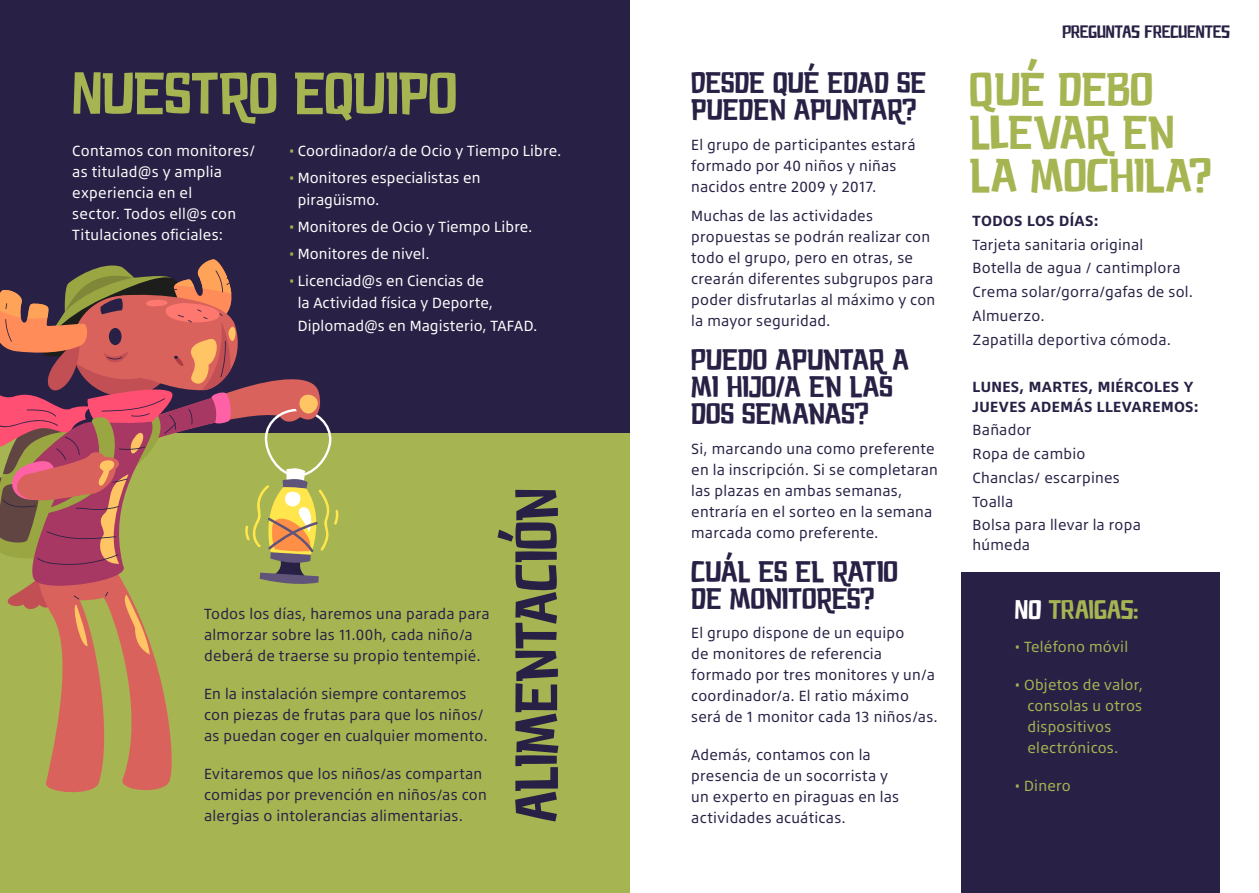
<style>
.page{position:relative;width:1259px;height:893px;background:#fff}
.page>*{position:absolute;margin:0;border:0;box-sizing:border-box;transform-origin:0 0}
.t1{font:60px "Pam Pa Ray";letter-spacing:-.005em;color:#a6b552}
.t2{font:60px "Pam Pa Ray";letter-spacing:-.01em;color:#292145}
.t3{font:47.7px/42.9px "Pam Pa Ray";color:#a6b552}
.t4{font:30px/27px "Pam Pa Ray";color:#292145}
.t5{font:27px "Pam Pa Ray";letter-spacing:-.01em;color:#a6b552}
.t6{font:18px "Pam Pa Ray";letter-spacing:-.005em;color:#292145}
.t7{font:15px/21px "Bridgestone Type";letter-spacing:.02em;color:#292145}
.t8{font:15px/21px "Bridgestone Type";letter-spacing:.01em;color:#fff}
.t9{font:15px/21px "Bridgestone Type";letter-spacing:.02em;color:#a6b552}
.t10{font:700 15px/19.5px "Bridgestone Type";letter-spacing:.025em;color:#292145}
.s1{color:#a6b552}
.s2{color:#fff}
</style>
<div class="page">
<div style="left:0;top:0;width:629px;height:893px;background:#a6b552"></div>
<div style="left:0;top:0;width:629px;height:432px;background:#292145"></div>
<div style="left:961px;top:572px;width:259px;height:321px;background:#292145"></div>
<svg style="left:0;top:259px;width:339px;height:534px"></svg>
<h1 class="t1" style="left:72px;top:54px;width:386px">NUESTRO EQUIPO</h1>
<p class="t8" style="left:289px;top:140px;width:274px"><span class="s1">•</span> Coordinador/a de Ocio y Tiempo Libre.</p>
<p class="t8" style="left:298px;top:166px;width:184px;line-height:22.5px;text-indent:-9px"><span class="s1">•</span> Monitores especialistas en piragüismo.</p>
<p class="t8" style="left:289px;top:216px;width:245px"><span class="s1">•</span> Monitores de Ocio y Tiempo Libre.</p>
<p class="t8" style="left:289px;top:243px;width:142px"><span class="s1">•</span> Monitores de nivel.</p>
<p class="t8" style="left:298px;top:269px;width:241px;line-height:22.5px;text-indent:-9px"><span class="s1">•</span> Licenciad@s en Ciencias de<br>la Actividad física y Deporte,<br>Diplomad@s en Magisterio, TAFAD.</p>
<p class="t8" style="left:72px;top:140px;width:185px">Contamos con monitores/ as titulad@s y amplia experiencia en el<br>sector. Todos ell@s con<br>Titulaciones oficiales:</p>
<p class="t7" style="left:204px;top:602px;width:287px">Todos los días, haremos una parada para almorzar sobre las 11.00h, cada niño/a deberá de traerse su propio tentempié.</p>
<p class="t7" style="left:204px;top:682px;width:285px">En la instalación siempre contaremos con piezas de frutas para que los niños/ as puedan coger en cualquier momento.</p>
<p class="t7" style="left:204px;top:762px;width:284px">Evitaremos que los niños/as compartan comidas por prevención en niños/as con alergias o intolerancias alimentarias.</p>
<h1 class="t2" style="left:497px;top:823px;width:336px;rotate:-90deg">ALIMENTACIÓN</h1>
<h3 class="t4" style="left:691px;top:68px;width:236px">DESDE QUÉ EDAD SE<br>PUEDEN APUNTAR?</h3>
<p class="t7" style="left:691px;top:134px;width:226px">El grupo de participantes estará formado por 40 niños y niñas nacidos entre 2009 y 2017.</p>
<p class="t7" style="left:691px;top:205px;width:245px">Muchas de las actividades propuestas se podrán realizar con todo el grupo, pero en otras, se crearán diferentes subgrupos para poder disfrutarlas al máximo y con la mayor seguridad.</p>
<h3 class="t4" style="left:691px;top:345px;width:219px">PUEDO APUNTAR A<br>MI HIJO/A EN LAS<br>DOS SEMANAS?</h3>
<p class="t7" style="left:691px;top:438px;width:248px">Si, marcando una como preferente en la inscripción. Si se completaran las plazas en ambas semanas, entraría en el sorteo en la semana marcada como preferente.</p>
<h3 class="t4" style="left:691px;top:557px;width:208px">CUÁL ES EL RATIO<br>DE MONITORES?</h3>
<p class="t7" style="left:691px;top:622px;width:248px">El grupo dispone de un equipo<br>de monitores de referencia formado por tres monitores y un/a coordinador/a. El ratio máximo será de 1 monitor cada 13 niños/as.</p>
<p class="t7" style="left:691px;top:744px;width:209px">Además, contamos con la presencia de un socorrista y un experto en piraguas en las actividades acuáticas.</p>
<p class="t6" style="left:1062px;top:20px;width:169px">PREGUNTAS FRECUENTES</p>
<h2 class="t3" style="left:969px;top:66px;width:243px">QUÉ DEBO<br>LLEVAR EN<br>LA MOCHILA?</h2>
<p class="t10" style="left:972px;top:210px;width:128px">TODOS LOS DÍAS:</p>
<p class="t7" style="left:972px;top:232px;width:222px;line-height:23.7px">Tarjeta sanitaria original<br>Botella de agua / cantimplora<br>Crema solar/gorra/gafas de sol.<br>Almuerzo.<br>Zapatilla deportiva cómoda.</p>
<p class="t10" style="left:972px;top:377px;width:228px">LUNES, MARTES, MIÉRCOLES Y<br>JUEVES ADEMÁS LLEVAREMOS:</p>
<p class="t7" style="left:972px;top:418px;width:170px;line-height:23.7px">Bañador<br>Ropa de cambio<br>Chanclas/ escarpines<br>Toalla<br>Bolsa para llevar la ropa</p>
<p class="t7" style="left:972px;top:534px;width:59px">húmeda</p>
<h3 class="t5" style="left:1014px;top:592px;width:125px"><span class="s2">NO</span> TRAIGAS;</h3>
<p class="t9" style="left:1014px;top:636px;width:115px">• Teléfono móvil</p>
<p class="t9" style="left:1027px;top:674px;width:117px;text-indent:-13px">• Objetos de valor, consolas u otros dispositivos electrónicos.</p>
<p class="t9" style="left:1014px;top:775px;width:58px">• Dinero</p>
</div>
